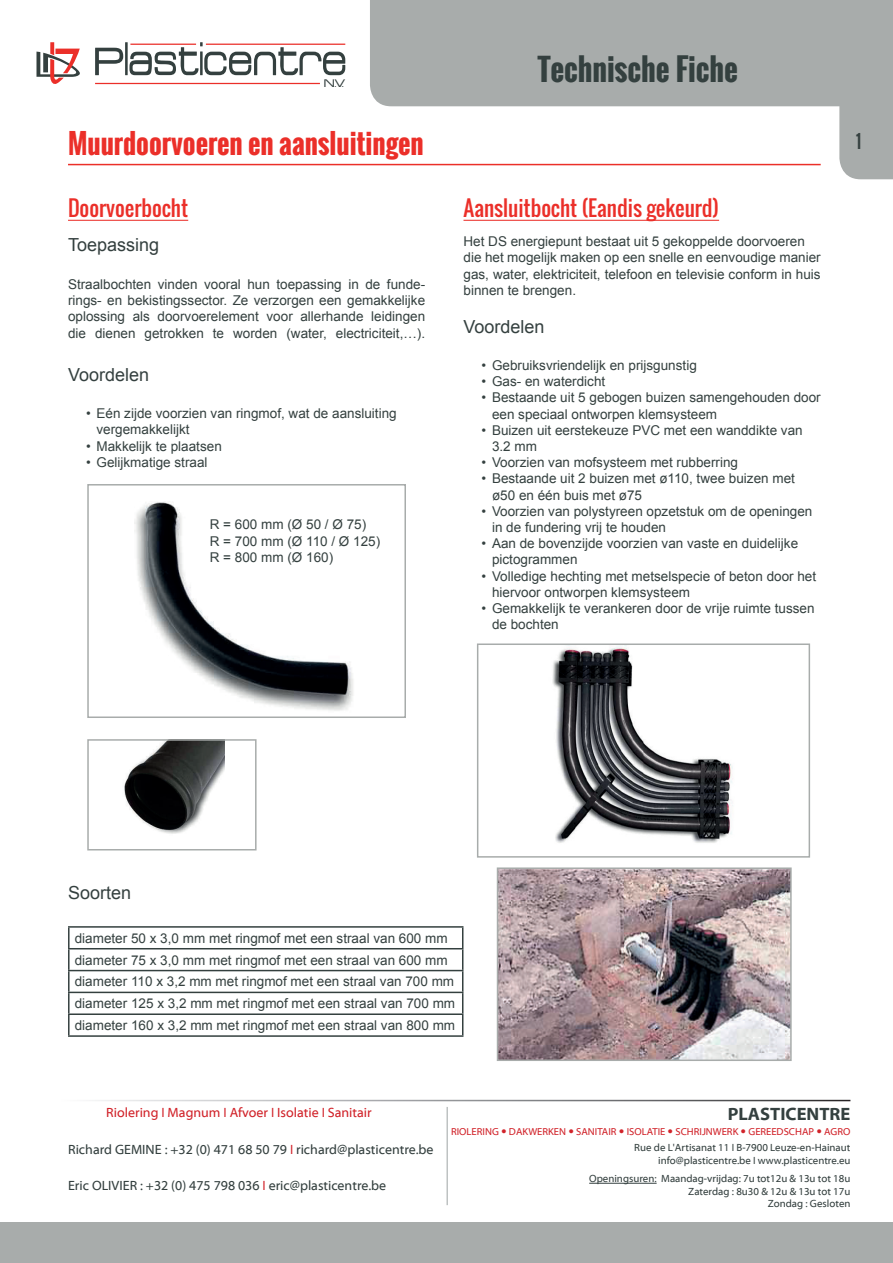
<style>
.page{position:relative;width:893px;height:1263px;background:#fff}
.page>*{position:absolute;margin:0;border:0;box-sizing:border-box;transform-origin:0 0}
.t1{font:700 30px "Oswald";color:#34403f}
.t2{font:700 27px "Oswald";color:#eb2f29}
.t3{font:21px "Oswald";color:#eb2f29}
.t4{font:18px "Arial";color:#34403f}
.t5{font:700 18px "Myriad Web Pro";color:#34403f}
.t6{font:18px "Oswald";color:#34403f}
.t7{font:13.5px/16.2px "Arial";color:#34403f}
.t8{font:13.5px "Myriad Web Pro";color:#34403f}
.t9{font:13.5px "Myriad Web Pro";color:#d1232a}
.t10{font:12px "Acens";color:#34403f;scale:1.18 1}
.t11{font:10.5px/12.6px "Myriad Web Pro";color:#34403f;text-align:right}
.t12{font:10.2px "Myriad Web Pro";color:#d1232a}
.s1{font-family:"Myriad Pro"}
.s2{font-family:"Myriad Pro";color:#d1232a}
</style>
<div class="page">
<svg style="left:36px;top:42px;width:44px;height:42px"></svg>
<hr style="left:95px;top:83px;width:225px;height:1px;background:#eb2f29">
<svg style="left:95px;top:48px;width:28px;height:27px"></svg>
<hr style="left:125px;top:42px;width:3px;height:33px;background:#34403f">
<svg style="left:129px;top:42px;width:216px;height:33px"></svg>
<hr style="left:206px;top:44px;width:139px;height:1px;background:#eb2f29">
<div style="left:0;top:1222px;width:893px;height:41px;background:#a8acab"></div>
<svg style="left:370px;top:0;width:523px;height:179px;fill:#a8acab"></svg>
<hr style="left:589px;top:1183px;width:68px;height:1px;background:#34403f">
<hr style="left:446px;top:1107px;width:2px;height:98px;background:#bec2c2">
<hr style="left:68px;top:164px;width:753px;height:1px;background:#eb2f29">
<hr style="left:68px;top:220px;width:120px;height:1px;background:#eb2f29">
<hr style="left:68px;top:948px;width:395px;height:1px;background:#34403f">
<hr style="left:68px;top:970px;width:395px;height:1px;background:#34403f">
<hr style="left:68px;top:992px;width:395px;height:1px;background:#34403f">
<hr style="left:68px;top:1013px;width:395px;height:2px;background:#34403f">
<hr style="left:68px;top:926px;width:395px;height:2px;background:#34403f">
<hr style="left:68px;top:928px;width:2px;height:20px;background:#34403f">
<hr style="left:68px;top:949px;width:2px;height:21px;background:#34403f">
<hr style="left:68px;top:971px;width:2px;height:21px;background:#34403f">
<hr style="left:68px;top:993px;width:2px;height:20px;background:#34403f">
<hr style="left:68px;top:1015px;width:2px;height:20px;background:#34403f">
<svg style="left:69px;top:927px;width:394px;height:108px"></svg>
<hr style="left:68px;top:1035px;width:395px;height:2px;background:#34403f">
<hr style="left:463px;top:220px;width:256px;height:1px;background:#eb2f29">
<img style="left:135px;top:501px;width:218px;height:210px">
<div style="left:87px;top:484px;width:319px;height:234px;border:2px solid #a8acab"></div>
<img style="left:124px;top:742px;width:101px;height:92px">
<div style="left:87px;top:739px;width:170px;height:111px;border:2px solid #a8acab"></div>
<img style="left:552px;top:647px;width:181px;height:196px">
<div style="left:477px;top:643px;width:333px;height:215px;border:2px solid #a8acab"></div>
<img style="left:500px;top:870px;width:289px;height:188px">
<div style="left:497px;top:867px;width:295px;height:194px;border:2px solid #a8acab"></div>
<p class="t10" style="left:324px;top:77px;width:20px">N.V.</p>
<h2 class="t2" style="left:68px;top:123px;width:357px">Muurdoorvoeren en aansluitingen</h2>
<h3 class="t3" style="left:68px;top:192px;width:122px">Doorvoerbocht</h3>
<h3 class="t4" style="left:68px;top:233px;width:93px">Toepassing</h3>
<p class="t7" style="left:68px;top:276px;width:359px;text-align:justify">Straalbochten vinden vooral hun toepassing in de funde&shy;rings- en bekistingssector. Ze verzorgen een gemakkelijke oplossing als doorvoerelement voor allerhande leidingen die dienen getrokken te worden (water, electriciteit,…).</p>
<h3 class="t4" style="left:68px;top:363px;width:83px">Voordelen</h3>
<p class="t7" style="left:97px;top:405px;width:302px;text-indent:-11px">• Eén zijde voorzien van ringmof, wat de aansluiting vergemakkelijkt</p>
<p class="t7" style="left:86px;top:438px;width:137px">• Makkelijk te plaatsen</p>
<p class="t7" style="left:86px;top:454px;width:123px">• Gelijkmatige straal</p>
<p class="t7" style="left:210px;top:517px;width:172px">R = 600 mm (Ø 50 / Ø 75)<br>R = 700 mm (Ø 110 / Ø 125)<br>R = 800 mm (Ø 160)</p>
<h1 class="t1" style="left:538px;top:47px;width:202px">Technische Fiche</h1>
<h3 class="t3" style="left:463px;top:192px;width:257px">Aansluitbocht (Eandis gekeurd)</h3>
<p class="t7" style="left:463px;top:233px;width:359px">Het DS energiepunt bestaat uit 5 gekoppelde doorvoeren die het mogelijk maken op een snelle en eenvoudige manier gas, water, elektriciteit, telefoon en televisie conform in huis binnen te brengen.</p>
<h3 class="t4" style="left:463px;top:314px;width:83px">Voordelen</h3>
<p class="t7" style="left:481px;top:357px;width:217px">• Gebruiksvriendelijk en prijsgunstig</p>
<p class="t7" style="left:481px;top:373px;width:125px">• Gas- en waterdicht</p>
<p class="t7" style="left:492px;top:390px;width:330px;text-indent:-11px">• Bestaande uit 5 gebogen buizen samengehouden door een speciaal ontworpen klemsysteem</p>
<p class="t7" style="left:492px;top:422px;width:312px;text-indent:-11px">• Buizen uit eerstekeuze PVC met een wanddikte van<br>3.2 mm</p>
<p class="t7" style="left:481px;top:454px;width:258px">• Voorzien van mofsysteem met rubberring</p>
<p class="t7" style="left:492px;top:471px;width:304px;text-indent:-11px">• Bestaande uit 2 buizen met ø110, twee buizen met ø50 en één buis met ø75</p>
<p class="t7" style="left:492px;top:503px;width:322px;text-indent:-11px">• Voorzien van polystyreen opzetstuk om de openingen in de fundering vrij te houden</p>
<p class="t7" style="left:492px;top:535px;width:308px;text-indent:-11px">• Aan de bovenzijde voorzien van vaste en duidelijke pictogrammen</p>
<p class="t7" style="left:492px;top:568px;width:326px;text-indent:-11px">• Volledige hechting met metselspecie of beton door het hiervoor ontworpen klemsysteem</p>
<p class="t7" style="left:492px;top:600px;width:324px;text-indent:-11px">• Gemakkelijk te verankeren door de vrije ruimte tussen de bochten</p>
<h3 class="t6" style="left:856px;top:128px;width:7px">1</h3>
<h3 class="t4" style="left:68px;top:881px;width:65px">Soorten</h3>
<p class="t7" style="left:75px;top:927px;width:382px;line-height:21.9px">diameter 50 x 3,0 mm met ringmof met een straal van 600 mm diameter 75 x 3,0 mm met ringmof met een straal van 600 mm diameter 110 x 3,2 mm met ringmof met een straal van 700 mm diameter 125 x 3,2 mm met ringmof met een straal van 700 mm diameter 160 x 3,2 mm met ringmof met een straal van 800 mm</p>
<p class="t9" style="left:106px;top:1105px;width:267px">Riolering <span class="s1">І</span> Magnum <span class="s1">І</span> Afvoer <span class="s1">І</span> Isolatie <span class="s1">І</span> Sanitair</p>
<h3 class="t5" style="left:728px;top:1104px;width:124px">PLASTICENTRE</h3>
<p class="t12" style="left:451px;top:1126px;width:401px">RIOLERING DAKWERKEN SANITAIR ISOLATIE SCHRIJNWERK GEREEDSCHAP AGRO</p>
<p class="t11" style="left:634px;top:1141px;width:218px">Rue de L'Artisanat 11 <span class="s1">І</span> B-7900 Leuze-en-Hainaut info@plasticentre.be <span class="s1">І</span> www.plasticentre.eu</p>
<p class="t11" style="left:589px;top:1172px;width:263px">Openingsuren: Maandag-vrijdag: 7u tot12u &amp; 13u tot 18u<br>Zaterdag : 8u30 &amp; 12u &amp; 13u tot 17u<br>Zondag : Gesloten</p>
<p class="t8" style="left:68px;top:1142px;width:367px">Richard GEMINE : +32 (0) 471 68 50 79 <span class="s2">І</span> richard@plasticentre.be</p>
<p class="t8" style="left:68px;top:1178px;width:320px">Eric OLIVIER : +32 (0) 475 798 036 <span class="s2">І</span> eric@plasticentre.be</p>
</div>
